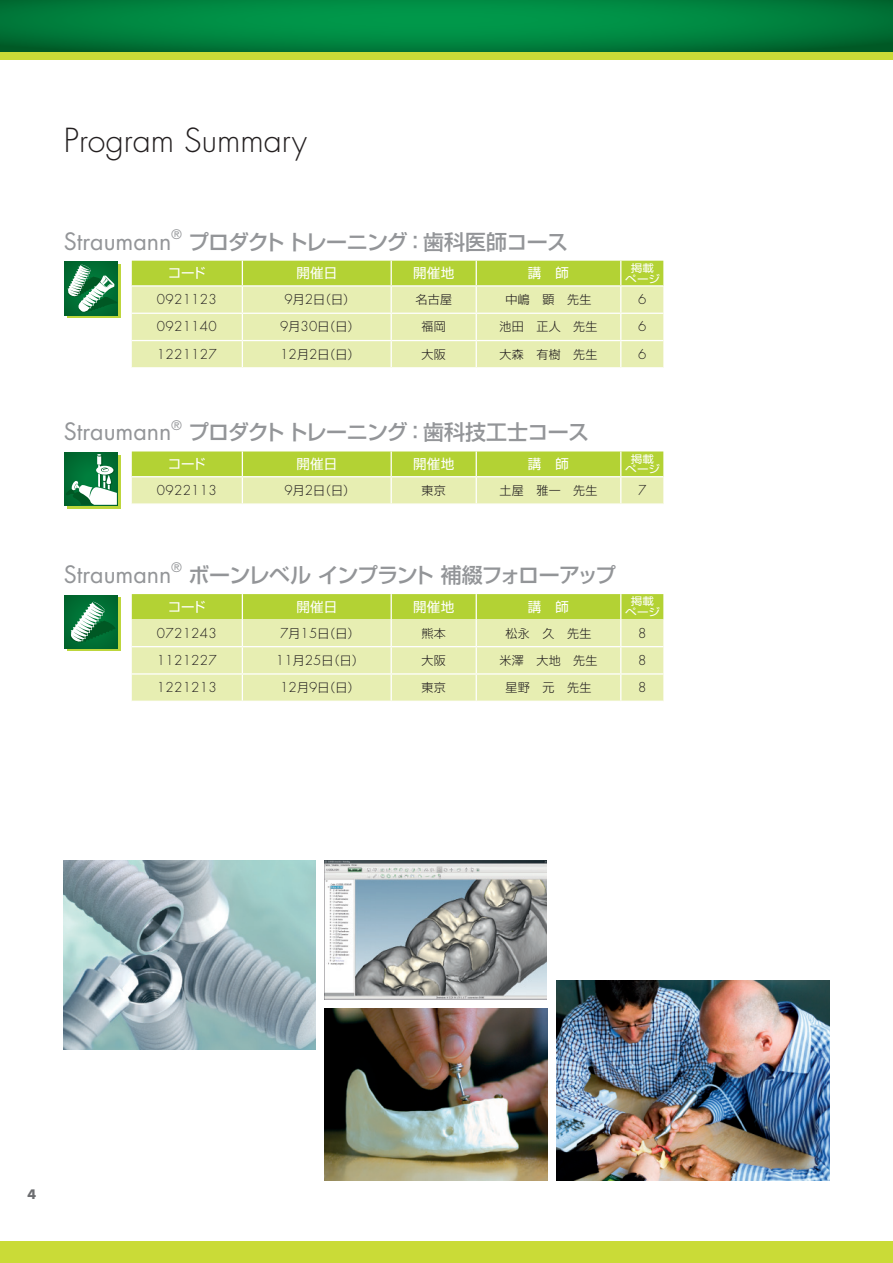
<style>
.page{position:relative;width:893px;height:1263px;background:#fff}
.page>*{position:absolute;margin:0;border:0;box-sizing:border-box;transform-origin:0 0}
.t1{font:300 32.25px "Futura";color:#231f20}
.t2{font:23.25px "Futura";color:#939598}
.t3{font:500 21px "Shin Go Pro";letter-spacing:-.035em;color:#939598}
.t4{font:13.5px "Shin Go Pro";letter-spacing:.02em;color:#fff}
.t5{font:300 13.35px "Futura LT";letter-spacing:.025em;color:#231f20}
.t6{font:12.75px "Futura";color:#939598}
.t7{font:700 12.75px "Futura LT";color:#6c6d70}
.t8{font:300 12px "Shin Go Pro";letter-spacing:.025em;color:#231f20}
.t9{font:10.5px/10.5px "Shin Go Pro";letter-spacing:.025em;color:#fff;text-align:center;scale:1.1 1}
.s1{font-family:"Futura LT";font-size:13.35px}
</style>
<div class="page">
<div style="left:0;top:0;width:893px;height:60px;background:#cadb37"></div>
<div style="left:0;top:1242px;width:893px;height:21px;background:#cadb37"></div>
<svg style="left:0;top:0;width:892px;height:51px;background:#00823e"></svg>
<svg style="left:132px;top:261px;width:531px;height:107px;background:#dce899"></svg>
<svg style="left:67px;top:264px;width:53px;height:53px"></svg>
<div style="left:65px;top:262px;width:53px;height:53px;background:#006930"></div>
<svg style="left:67px;top:264px;width:50px;height:48px"></svg>
<svg style="left:132px;top:451px;width:531px;height:53px;background:#d0e17c"></svg>
<div style="left:68px;top:455px;width:53px;height:53px;background:#bdd63c"></div>
<div style="left:65px;top:453px;width:53px;height:53px;background:#006830"></div>
<svg style="left:66px;top:454px;width:51px;height:51px"></svg>
<svg style="left:132px;top:594px;width:531px;height:107px;background:#dbe897"></svg>
<div style="left:67px;top:597px;width:53px;height:54px;background:linear-gradient(to right,#bdd63c,#bdd63c)"></div>
<div style="left:65px;top:595px;width:53px;height:53px;background:#006a31"></div>
<svg style="left:70px;top:601px;width:45px;height:41px"></svg>
<img style="left:325px;top:1009px;width:222px;height:172px">
<img style="left:557px;top:981px;width:272px;height:200px">
<img style="left:325px;top:861px;width:222px;height:138px">
<img style="left:64px;top:861px;width:251px;height:188px">
<h1 class="t1" style="left:64px;top:120px;width:245px">Program Summary</h1>
<h2 class="t2" style="left:64px;top:225px;width:109px">Straumann</h2>
<p class="t6" style="left:172px;top:225px;width:12px">®</p>
<h3 class="t3" style="left:188px;top:224px;width:381px">プロダクトトレーニング：歯科医師コース</h3>
<p class="t4" style="left:168px;top:262px;width:39px">コード</p>
<p class="t4" style="left:296px;top:262px;width:42px">開催日</p>
<p class="t4" style="left:413px;top:262px;width:43px">開催地</p>
<p class="t4" style="left:528px;top:262px;width:43px">講 師</p>
<p class="t9" style="left:625px;top:262px;width:33px">掲載ページ</p>
<p class="t5" style="left:157px;top:291px;width:61px">0921123</p>
<p class="t8" style="left:284px;top:290px;width:72px"><span class="s1">9</span>月<span class="s1">2</span>日（日）</p>
<p class="t8" style="left:415px;top:290px;width:38px">名古屋</p>
<p class="t8" style="left:506px;top:290px;width:87px">中嶋 顕 先生</p>
<p class="t5" style="left:638px;top:291px;width:10px">6</p>
<p class="t5" style="left:157px;top:318px;width:61px">0921140</p>
<p class="t8" style="left:280px;top:317px;width:81px"><span class="s1">9</span>月<span class="s1">30</span>日（日）</p>
<p class="t8" style="left:422px;top:317px;width:26px">福岡</p>
<p class="t8" style="left:499px;top:317px;width:100px">池田 正人 先生</p>
<p class="t5" style="left:638px;top:318px;width:10px">6</p>
<p class="t5" style="left:157px;top:346px;width:61px">1221127</p>
<p class="t8" style="left:280px;top:344px;width:81px"><span class="s1">12</span>月<span class="s1">2</span>日（日）</p>
<p class="t8" style="left:422px;top:344px;width:26px">大阪</p>
<p class="t8" style="left:499px;top:344px;width:100px">大森 有樹 先生</p>
<p class="t5" style="left:638px;top:346px;width:10px">6</p>
<h2 class="t2" style="left:64px;top:416px;width:109px">Straumann</h2>
<p class="t6" style="left:172px;top:416px;width:12px">®</p>
<h3 class="t3" style="left:188px;top:415px;width:402px">プロダクトトレーニング：歯科技工士コース</h3>
<p class="t4" style="left:168px;top:453px;width:39px">コード</p>
<p class="t4" style="left:296px;top:453px;width:42px">開催日</p>
<p class="t4" style="left:413px;top:453px;width:43px">開催地</p>
<p class="t4" style="left:528px;top:453px;width:43px">講 師</p>
<p class="t9" style="left:625px;top:452px;width:33px">掲載ページ</p>
<p class="t5" style="left:157px;top:482px;width:61px">0922113</p>
<p class="t8" style="left:284px;top:481px;width:72px"><span class="s1">9</span>月<span class="s1">2</span>日（日）</p>
<p class="t8" style="left:422px;top:481px;width:26px">東京</p>
<p class="t8" style="left:499px;top:481px;width:100px">土屋 雅一 先生</p>
<p class="t5" style="left:638px;top:482px;width:10px">7</p>
<h2 class="t2" style="left:64px;top:558px;width:109px">Straumann</h2>
<p class="t6" style="left:172px;top:559px;width:12px">®</p>
<h3 class="t3" style="left:189px;top:558px;width:429px">ボーンレベルインプラント補綴フォローアップ</h3>
<p class="t4" style="left:168px;top:596px;width:39px">コード</p>
<p class="t4" style="left:296px;top:596px;width:42px">開催日</p>
<p class="t4" style="left:413px;top:596px;width:43px">開催地</p>
<p class="t4" style="left:528px;top:596px;width:43px">講 師</p>
<p class="t9" style="left:625px;top:595px;width:33px">掲載ページ</p>
<p class="t5" style="left:157px;top:625px;width:61px">0721243</p>
<p class="t8" style="left:280px;top:623px;width:81px"><span class="s1">7</span>月<span class="s1">15</span>日（日）</p>
<p class="t8" style="left:422px;top:623px;width:26px">熊本</p>
<p class="t8" style="left:506px;top:623px;width:87px">松永 久 先生</p>
<p class="t5" style="left:638px;top:625px;width:10px">8</p>
<p class="t5" style="left:157px;top:652px;width:61px">1121227</p>
<p class="t8" style="left:276px;top:650px;width:90px"><span class="s1">11</span>月<span class="s1">25</span>日（日）</p>
<p class="t8" style="left:422px;top:650px;width:26px">大阪</p>
<p class="t8" style="left:499px;top:650px;width:100px">米澤 大地 先生</p>
<p class="t5" style="left:638px;top:652px;width:10px">8</p>
<p class="t5" style="left:157px;top:679px;width:61px">1221213</p>
<p class="t8" style="left:280px;top:678px;width:81px"><span class="s1">12</span>月<span class="s1">9</span>日（日）</p>
<p class="t8" style="left:422px;top:678px;width:26px">東京</p>
<p class="t8" style="left:506px;top:678px;width:87px">星野 元 先生</p>
<p class="t5" style="left:638px;top:679px;width:10px">8</p>
<p class="t7" style="left:28px;top:1186px;width:10px">4</p>
</div>
